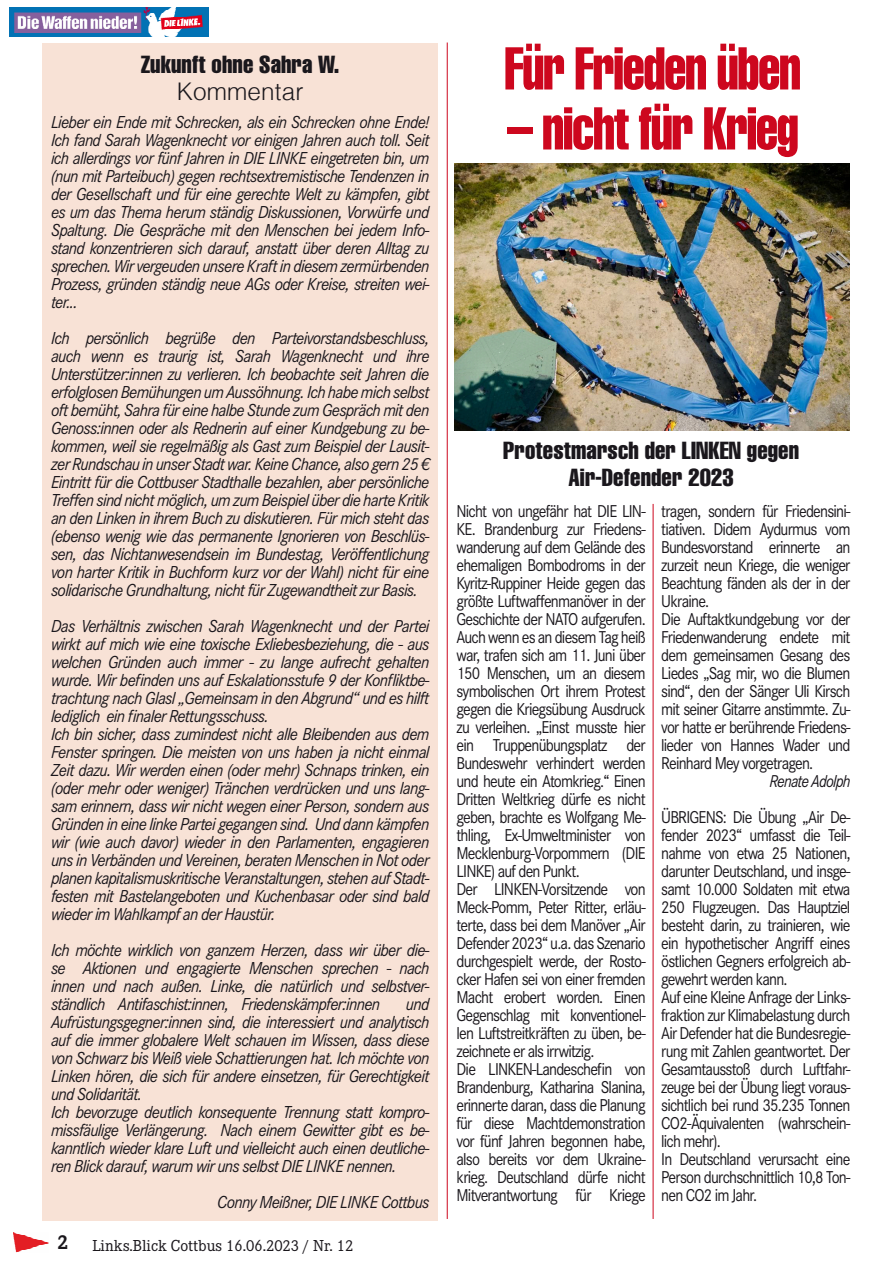
<style>
.page{position:relative;width:893px;height:1263px;background:#fff}
.page>*{position:absolute;margin:0;border:0;box-sizing:border-box;transform-origin:0 0}
.t1{font:extra-condensed 59.25px "Helvetica";letter-spacing:-.025em;color:#cd071e;scale:.88 1}
.t2{font:extra-condensed 24.3px "Helvetica";letter-spacing:.005em;color:#1a171c}
.t3{font:300 24.3px "Helvetica";letter-spacing:.005em;color:#1a171c}
.t4{font:700 21px "Corporate E";color:#1a171c}
.t5{font:italic 18px/18px "Corporate S";letter-spacing:-.04em;color:#1a171c;text-align:justify;scale:.94 1}
.t6{font:17.85px/18px "Corporate S";letter-spacing:-.05em;color:#1a171c;text-align:justify;scale:.89 1}
.t7{font:italic 17.85px "Corporate S";letter-spacing:-.05em;color:#1a171c;scale:.89 1}
.t8{font:16.5px "Corporate E";color:#1a171c}
</style>
<div class="page">
<div style="left:43px;top:43px;width:395px;height:1177px;background:#f8e2d6"></div>
<img style="left:10px;top:7px;width:198px;height:29px">
<img style="left:13px;top:1232px;width:36px;height:20px">
<hr style="left:447px;top:43px;width:1px;height:1176px;background:#cd071e">
<hr style="left:653px;top:504px;width:1px;height:715px;background:#cd071e">
<img style="left:454px;top:163px;width:396px;height:268px">
<p class="t2" style="left:141px;top:49px;width:200px">Zukunft ohne Sahra W.</p>
<p class="t3" style="left:177px;top:77px;width:128px">Kommentar</p>
<p class="t5" style="left:51px;top:113px;width:404px">Lieber ein Ende mit Schrecken, als ein Schrecken ohne Ende!<br>Ich fand Sarah Wagenknecht vor einigen Jahren auch toll. Seit ich allerdings vor fünf Jahren in DIE LINKE eingetreten bin, um (nun mit Parteibuch) gegen rechtsextremistische Tendenzen in der Gesellschaft und für eine gerechte Welt zu kämpfen, gibt es um das Thema herum ständig Diskussionen, Vorwürfe und Spaltung. Die Gespräche mit den Menschen bei jedem Info&shy;stand konzentrieren sich darauf, anstatt über deren Alltag zu sprechen. Wir vergeuden unsere Kraft in diesem zermürbenden Prozess, gründen ständig neue AGs oder Kreise, streiten wei&shy;ter...</p>
<p class="t5" style="left:51px;top:329px;width:404px">Ich persönlich begrüße den Parteivorstandsbeschluss, auch wenn es traurig ist, Sarah Wagenknecht und ihre Unterstützer:innen zu verlieren. Ich beobachte seit Jahren die erfolglosen Bemühungen um Aussöhnung. Ich habe mich selbst oft bemüht, Sahra für eine halbe Stunde zum Gespräch mit den Genoss:innen oder als Rednerin auf einer Kundgebung zu be&shy;kommen, weil sie regelmäßig als Gast zum Beispiel der Lausit&shy;zer Rundschau in unser Stadt war. Keine Chance, also gern 25 € Eintritt für die Cottbuser Stadthalle bezahlen, aber persönliche Treffen sind nicht möglich, um zum Beispiel über die harte Kritik an den Linken in ihrem Buch zu diskutieren. Für mich steht das (ebenso wenig wie das permanente Ignorieren von Beschlüs&shy;sen, das Nichtanwesendsein im Bundestag, Veröffentlichung von harter Kritik in Buchform kurz vor der Wahl) nicht für eine solidarische Grundhaltung, nicht für Zugewandtheit zur Basis.</p>
<p class="t5" style="left:51px;top:617px;width:404px">Das Verhältnis zwischen Sarah Wagenknecht und der Partei wirkt auf mich wie eine toxische Exliebesbeziehung, die - aus welchen Gründen auch immer - zu lange aufrecht gehalten wurde. Wir befinden uns auf Eskalationsstufe 9 der Konfliktbe&shy;trachtung nach Glasl „Gemeinsam in den Abgrund“ und es hilft lediglich ein finaler Rettungsschuss.</p>
<p class="t5" style="left:51px;top:725px;width:404px">Ich bin sicher, dass zumindest nicht alle Bleibenden aus dem Fenster springen. Die meisten von uns haben ja nicht einmal Zeit dazu. Wir werden einen (oder mehr) Schnaps trinken, ein (oder mehr oder weniger) Tränchen verdrücken und uns lang&shy;sam erinnern, dass wir nicht wegen einer Person, sondern aus Gründen in eine linke Partei gegangen sind. Und dann kämpfen wir (wie auch davor) wieder in den Parlamenten, engagieren uns in Verbänden und Vereinen, beraten Menschen in Not oder planen kapitalismuskritische Veranstaltungen, stehen auf Stadt&shy;festen mit Bastelangeboten und Kuchenbasar oder sind bald wieder im Wahlkampf an der Haustür.</p>
<p class="t5" style="left:51px;top:941px;width:404px">Ich möchte wirklich von ganzem Herzen, dass wir über die&shy;se Aktionen und engagierte Menschen sprechen - nach innen und nach außen. Linke, die natürlich und selbstver&shy;ständlich Antifaschist:innen, Friedenskämpfer:innen</p>
<p class="t5" style="left:51px;top:995px;width:404px;text-indent:355px">und Aufrüstungsgegner:innen sind, die interessiert und analytisch auf die immer globalere Welt schauen im Wissen, dass diese von Schwarz bis Weiß viele Schattierungen hat. Ich möchte von Linken hören, die sich für andere einsetzen, für Gerechtigkeit und Solidarität.</p>
<p class="t5" style="left:51px;top:1103px;width:404px">Ich bevorzuge deutlich konsequente Trennung statt kompro&shy;missfäulige Verlängerung. Nach einem Gewitter gibt es be&shy;kanntlich wieder klare Luft und vielleicht auch einen deutliche&shy;ren Blick darauf, warum wir uns selbst DIE LINKE nennen.</p>
<p class="t5" style="left:217px;top:1193px;width:227px">Conny Meißner, DIE LINKE Cottbus</p>
<p class="t4" style="left:57px;top:1230px;width:12px">2</p>
<p class="t8" style="left:92px;top:1237px;width:263px">Links.Blick Cottbus 16.06.2023 / Nr. 12</p>
<p class="t1" style="left:504px;top:31px;width:339px">Für Frieden üben</p>
<p class="t1" style="left:507px;top:91px;width:333px">– nicht für Krieg</p>
<p class="t2" style="left:503px;top:434px;width:297px">Protestmarsch der LINKEN gegen</p>
<p class="t2" style="left:569px;top:461px;width:167px">Air-Defender 2023</p>
<p class="t6" style="left:456px;top:503px;width:214px">Nicht von ungefähr hat DIE LIN-KE. Brandenburg zur Friedens&shy;wanderung auf dem Gelände des ehemaligen Bombodroms in der Kyritz-Ruppiner Heide gegen das größte Luftwaffenmanöver in der Geschichte der NATO aufgerufen.<br>Auch wenn es an diesem Tag heiß war, trafen sich am 11. Juni über 150 Menschen, um an diesem symbolischen Ort ihrem Protest gegen die Kriegsübung Ausdruck zu verleihen. „Einst musste hier ein Truppenübungsplatz der Bundeswehr verhindert werden und heute ein Atomkrieg.“ Einen Dritten Weltkrieg dürfe es nicht geben, brachte es Wolfgang Me&shy;thling, Ex-Umweltminister von Mecklenburg-Vorpommern (DIE LINKE) auf den Punkt.</p>
<p class="t6" style="left:456px;top:881px;width:214px">Der LINKEN-Vorsitzende von Meck-Pomm, Peter Ritter, erläu&shy;terte, dass bei dem Manöver „Air Defender 2023“ u.a. das Szenario durchgespielt werde, der Rosto&shy;cker Hafen sei von einer fremden Macht erobert worden. Einen Gegenschlag mit konventionel&shy;len Luftstreitkräften zu üben, be&shy;zeichnete er als irrwitzig.</p>
<p class="t6" style="left:456px;top:1061px;width:214px">Die LINKEN-Landeschefin von Brandenburg, Katharina Slanina, erinnerte daran, dass die Planung für diese Machtdemonstration vor fünf Jahren begonnen habe, also bereits vor dem Ukraine&shy;krieg. Deutschland dürfe nicht Mitverantwortung für Kriege</p>
<p class="t6" style="left:661px;top:503px;width:214px">tragen, sondern für Friedensini&shy;tiativen. Didem Aydurmus vom Bundesvorstand erinnerte an zurzeit neun Kriege, die weniger Beachtung fänden als der in der Ukraine.</p>
<p class="t6" style="left:661px;top:611px;width:214px">Die Auftaktkundgebung vor der Friedenwanderung endete mit dem gemeinsamen Gesang des Liedes „Sag mir, wo die Blumen sind“, den der Sänger Uli Kirsch mit seiner Gitarre anstimmte. Zu&shy;vor hatte er berührende Friedens&shy;lieder von Hannes Wader und Reinhard Mey vorgetragen.</p>
<p class="t7" style="left:769px;top:771px;width:92px">Renate Adolph</p>
<p class="t6" style="left:661px;top:809px;width:214px">ÜBRIGENS: Die Übung „Air De&shy;fender 2023“ umfasst die Teil&shy;nahme von etwa 25 Nationen, darunter Deutschland, und insge&shy;samt 10.000 Soldaten mit etwa 250 Flugzeugen. Das Hauptziel besteht darin, zu trainieren, wie ein hypothetischer Angriff eines östlichen Gegners erfolgreich ab&shy;gewehrt werden kann.</p>
<p class="t6" style="left:661px;top:989px;width:214px">Auf eine Kleine Anfrage der Links&shy;fraktion zur Klimabelastung durch Air Defender hat die Bundesregie&shy;rung mit Zahlen geantwortet. Der Gesamtausstoß durch Luftfahr&shy;zeuge bei der Übung liegt voraus&shy;sichtlich bei rund 35.235 Tonnen CO2-Äquivalenten (wahrschein&shy;lich mehr).</p>
<p class="t6" style="left:661px;top:1151px;width:214px">In Deutschland verursacht eine Person durchschnittlich 10,8 Ton&shy;nen CO2 im Jahr.</p>
</div>
